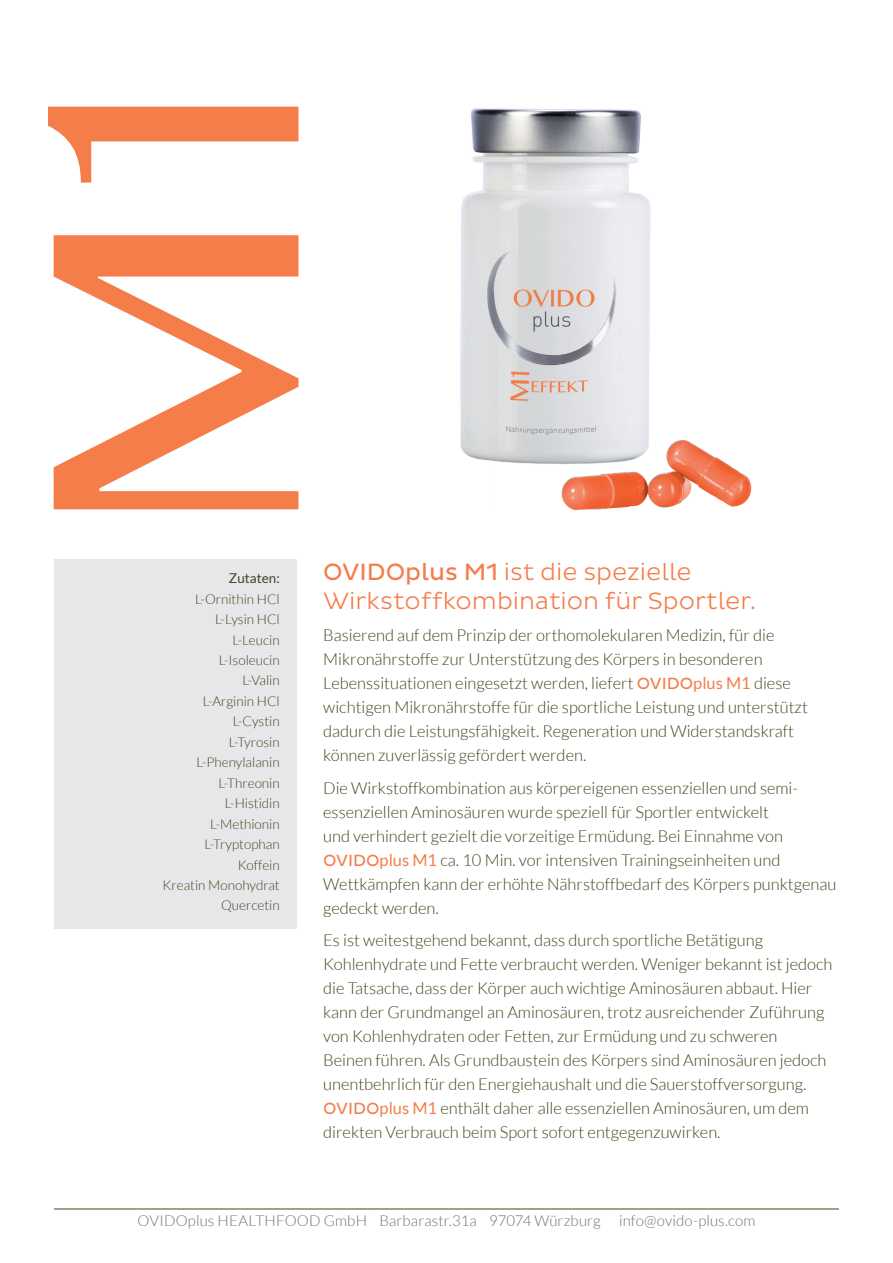
<style>
.page{position:relative;width:893px;height:1263px;background:#fff}
.page>*{position:absolute;margin:0;border:0;box-sizing:border-box;transform-origin:0 0}
.t1{font:360px "Lao MN";color:#f47d4a}
.t2{font:300 24px/28.5px "Pluto Sans";color:#f47d4a}
.t3{font:300 16.5px/24px "Lato";color:#47421f}
.t4{font:300 15px "Lato";letter-spacing:.005em;color:#717074}
.t5{font:300 13.5px "Lato";color:#47421f}
.t6{font:13.5px "Lato";color:#47421f}
.s1{font-weight:400}
.s2{font-family:"Pluto Sans";font-weight:400;color:#f47d4a}
.s3{font-weight:400;color:#f47d4a}
</style>
<div class="page">
<img style="left:460px;top:108px;width:292px;height:402px">
<div style="left:54px;top:560px;width:243px;height:369px;background:#e6e7e9"></div>
<hr style="left:54px;top:1208px;width:785px;height:1px;background:#47421f">
<p class="t1" style="left:-70px;top:540px;width:505px;rotate:-90deg">M1</p>
<p class="t6" style="left:229px;top:571px;width:52px">Zutaten:</p>
<p class="t5" style="left:195px;top:592px;width:86px">L-Ornithin HCl</p>
<p class="t5" style="left:215px;top:612px;width:66px">L-Lysin HCl</p>
<p class="t5" style="left:232px;top:632px;width:49px">L-Leucin</p>
<p class="t5" style="left:219px;top:653px;width:63px">L-Isoleucin</p>
<p class="t5" style="left:242px;top:673px;width:39px">L-Valin</p>
<p class="t5" style="left:203px;top:694px;width:79px">L-Arginin HCl</p>
<p class="t5" style="left:233px;top:714px;width:49px">L-Cystin</p>
<p class="t5" style="left:229px;top:735px;width:52px">L-Tyrosin</p>
<p class="t5" style="left:197px;top:755px;width:85px">L-Phenylalanin</p>
<p class="t5" style="left:219px;top:776px;width:63px">L-Threonin</p>
<p class="t5" style="left:225px;top:796px;width:56px">L-Histidin</p>
<p class="t5" style="left:210px;top:816px;width:71px">L-Methionin</p>
<p class="t5" style="left:205px;top:837px;width:77px">L-Tryptophan</p>
<p class="t5" style="left:238px;top:857px;width:44px">Koffein</p>
<p class="t5" style="left:163px;top:878px;width:119px">Kreatin Monohydrat</p>
<p class="t5" style="left:221px;top:898px;width:60px">Quercetin</p>
<p class="t2" style="left:323px;top:558px;width:435px"><span class="s1">OVIDOplus M1</span> ist die spezielle<br>Wirkstoffkombination für Sportler.</p>
<p class="t3" style="left:323px;top:623px;width:486px">Basierend auf dem Prinzip der orthomolekularen Medizin, für die Mikronährstoffe zur Unterstützung des Körpers in besonderen Lebenssituationen eingesetzt werden, liefert <span class="s2">OVIDO</span><span class="s3">plus M1</span> diese wichtigen Mikronährstoffe für die sportliche Leistung und unterstützt dadurch die Leistungsfähigkeit. Regeneration und Widerstandskraft können zuverlässig gefördert werden.</p>
<p class="t3" style="left:323px;top:776px;width:515px">Die Wirkstoffkombination aus körpereigenen essenziellen und semi&shy;essenziellen Aminosäuren wurde speziell für Sportler entwickelt<br>und verhindert gezielt die vorzeitige Ermüdung. Bei Einnahme von <span class="s2">OVIDO</span><span class="s3">plus M1</span> ca. 10 Min. vor intensiven Trainingseinheiten und Wettkämpfen kann der erhöhte Nährstoffbedarf des Körpers punktgenau gedeckt werden.</p>
<p class="t3" style="left:323px;top:928px;width:511px">Es ist weitestgehend bekannt, dass durch sportliche Betätigung Kohlenhydrate und Fette verbraucht werden. Weniger bekannt ist jedoch die Tatsache, dass der Körper auch wichtige Aminosäuren abbaut. Hier kann der Grundmangel an Aminosäuren, trotz ausreichender Zuführung von Kohlenhydraten oder Fetten, zur Ermüdung und zu schweren<br>Beinen führen. Als Grundbaustein des Körpers sind Aminosäuren jedoch unentbehrlich für den Energiehaushalt und die Sauerstoffversorgung.<br><span class="s2">OVIDO</span><span class="s3">plus M1</span> enthält daher alle essenziellen Aminosäuren, um dem direkten Verbrauch beim Sport sofort entgegenzuwirken.</p>
<p class="t4" style="left:138px;top:1213px;width:619px">OVIDOplus HEALTHFOOD GmbH Barbarastr.31a 97074 Würzburg info@ovido-plus.com</p>
</div>
